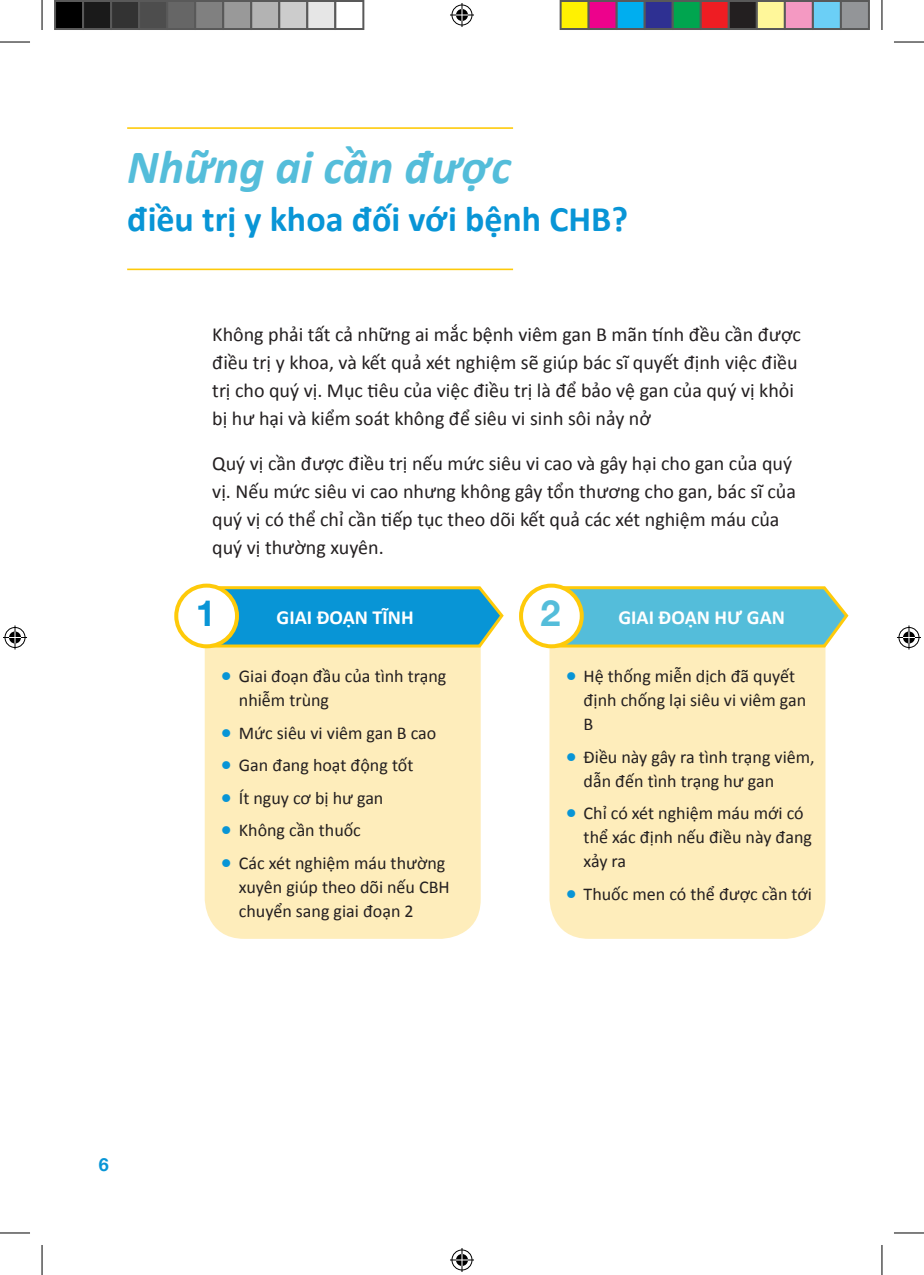
<style>
.page{position:relative;width:924px;height:1275px;background:#fff}
.page>*{position:absolute;margin:0;border:0;box-sizing:border-box;transform-origin:0 0}
.body_copy{font:italic 700 48px "Calibri";color:#54bdda}
.body_copy-2{font:700 36px "Calibri";color:#0895d6}
.body_copy-3{font:700 36px "Helvetica Neue";color:#0895d6}
.body_copy-4{font:700 36px "Helvetica Neue";color:#54bdda}
.body_copy-5{font:20px/28px "Calibri";color:#231f20}
._5__Box_copy_BLACK_t{font:700 20px "Calibri";color:#fff}
.t1{font:18px/24px "Calibri";color:#231f20}
.t2{font:700 18px "Helvetica Neue";color:#0895d6}
.s1{font-family:"Helvetica Rounded LT Std";font-weight:700;font-size:22px;color:#0895d6}
</style>
<div class="page">
<hr style="left:127px;top:127px;width:386px;height:2px;background:#feca0a">
<hr style="left:127px;top:268px;width:386px;height:2px;background:#feca0a">
<div style="left:205px;top:649px;width:275px;height:290px;background:#feedbb"></div>
<svg style="left:200px;top:586px;width:304px;height:63px;background:#34a1c1"></svg>
<div style="left:176px;top:585px;width:61px;height:61px;background:#fff;border-radius:50%"></div>
<div style="left:174px;top:583px;width:65px;height:65px;border:4px solid #feca0a;border-radius:50%"></div>
<div style="left:549px;top:649px;width:276px;height:290px;background:#feedbb"></div>
<svg style="left:544px;top:584px;width:305px;height:65px;background:#77c4c6"></svg>
<div style="left:520px;top:585px;width:61px;height:61px;background:#fff;border-radius:50%"></div>
<div style="left:518px;top:583px;width:65px;height:65px;border:4px solid #feca0a;border-radius:50%"></div>
<hr style="left:0;top:42px;width:30px;height:1px;background:#000">
<hr style="left:893px;top:42px;width:30px;height:1px;background:#000">
<hr style="left:0;top:1232px;width:30px;height:1px;background:#000">
<hr style="left:893px;top:1232px;width:30px;height:1px;background:#000">
<hr style="left:42px;top:0;width:1px;height:30px;background:#000">
<hr style="left:42px;top:1245px;width:1px;height:30px;background:#000">
<hr style="left:881px;top:0;width:1px;height:30px;background:#000">
<hr style="left:881px;top:1245px;width:1px;height:30px;background:#000">
<svg style="left:450px;top:3px;width:24px;height:24px"></svg>
<svg style="left:450px;top:1248px;width:24px;height:24px"></svg>
<svg style="left:3px;top:625px;width:24px;height:24px"></svg>
<svg style="left:897px;top:625px;width:23px;height:24px"></svg>
<div style="left:55px;top:1px;width:28px;height:28px;background:#000"></div>
<div style="left:54px;top:0;width:30px;height:30px;border:2px solid #595959"></div>
<div style="left:83px;top:1px;width:28px;height:28px;background:#1a1a1a"></div>
<div style="left:82px;top:0;width:30px;height:30px;border:2px solid #595959"></div>
<div style="left:111px;top:1px;width:28px;height:28px;background:#333"></div>
<div style="left:110px;top:0;width:30px;height:30px;border:2px solid #595959"></div>
<div style="left:139px;top:1px;width:28px;height:28px;background:#4d4d4d"></div>
<div style="left:138px;top:0;width:30px;height:30px;border:2px solid #595959"></div>
<div style="left:167px;top:1px;width:28px;height:28px;background:#666"></div>
<div style="left:166px;top:0;width:30px;height:30px;border:2px solid #595959"></div>
<div style="left:195px;top:1px;width:28px;height:28px;background:#808080"></div>
<div style="left:194px;top:0;width:30px;height:30px;border:2px solid #595959"></div>
<div style="left:223px;top:1px;width:28px;height:28px;background:#999"></div>
<div style="left:222px;top:0;width:30px;height:30px;border:2px solid #595959"></div>
<div style="left:251px;top:1px;width:28px;height:28px;background:#b3b3b3"></div>
<div style="left:250px;top:0;width:30px;height:30px;border:2px solid #595959"></div>
<div style="left:279px;top:1px;width:28px;height:28px;background:#ccc"></div>
<div style="left:278px;top:0;width:30px;height:30px;border:2px solid #595959"></div>
<div style="left:307px;top:1px;width:28px;height:28px;background:#e6e6e6"></div>
<div style="left:306px;top:0;width:30px;height:30px;border:2px solid #595959"></div>
<div style="left:334px;top:0;width:30px;height:30px;border:2px solid #595959"></div>
<div style="left:560px;top:1px;width:28px;height:28px;background:#fff101"></div>
<div style="left:559px;top:0;width:30px;height:30px;border:2px solid #595959"></div>
<div style="left:588px;top:1px;width:28px;height:28px;background:#ed028c"></div>
<div style="left:587px;top:0;width:30px;height:30px;border:2px solid #595959"></div>
<div style="left:616px;top:1px;width:28px;height:28px;background:#00aeef"></div>
<div style="left:615px;top:0;width:30px;height:30px;border:2px solid #595959"></div>
<div style="left:644px;top:1px;width:28px;height:28px;background:#2e3092"></div>
<div style="left:643px;top:0;width:30px;height:30px;border:2px solid #595959"></div>
<div style="left:672px;top:1px;width:28px;height:28px;background:#00a54f"></div>
<div style="left:671px;top:0;width:30px;height:30px;border:2px solid #595959"></div>
<div style="left:700px;top:1px;width:28px;height:28px;background:#ee1d23"></div>
<div style="left:699px;top:0;width:30px;height:30px;border:2px solid #595959"></div>
<div style="left:728px;top:1px;width:28px;height:28px;background:#231f20"></div>
<div style="left:727px;top:0;width:30px;height:30px;border:2px solid #595959"></div>
<div style="left:756px;top:1px;width:28px;height:28px;background:#fff79a"></div>
<div style="left:755px;top:0;width:30px;height:30px;border:2px solid #595959"></div>
<div style="left:784px;top:1px;width:28px;height:28px;background:#f499c2"></div>
<div style="left:783px;top:0;width:30px;height:30px;border:2px solid #595959"></div>
<div style="left:812px;top:1px;width:28px;height:28px;background:#6bcff6"></div>
<div style="left:811px;top:0;width:30px;height:30px;border:2px solid #595959"></div>
<div style="left:840px;top:1px;width:28px;height:28px;background:#939598"></div>
<div style="left:839px;top:0;width:30px;height:30px;border:2px solid #595959"></div>
<p class="body_copy" style="left:127px;top:137px;width:385px">Những ai cần được</p>
<p class="body_copy-2" style="left:127px;top:196px;width:502px">điều trị y khoa đối với bệnh CHB?</p>
<p class="body_copy-5" style="left:212px;top:320px;width:590px">Không phải tất cả những ai mắc bệnh viêm gan B mãn tính đều cần được điều trị y khoa, và kết quả xét nghiệm sẽ giúp bác sĩ quyết định việc điều trị cho quý vị. Mục tiêu của việc điều trị là để bảo vệ gan của quý vị khỏi bị hư hại và kiểm soát không để siêu vi sinh sôi nảy nở</p>
<p class="body_copy-5" style="left:212px;top:449px;width:585px">Quý vị cần được điều trị nếu mức siêu vi cao và gây hại cho gan của quý vị. Nếu mức siêu vi cao nhưng không gây tổn thương cho gan, bác sĩ của quý vị có thể chỉ cần tiếp tục theo dõi kết quả các xét nghiệm máu của quý vị thường xuyên.</p>
<p class="body_copy-4" style="left:540px;top:591px;width:22px">2</p>
<p class="body_copy-3" style="left:196px;top:591px;width:22px">1</p>
<p class="_5__Box_copy_BLACK_t" style="left:618px;top:604px;width:168px">GIAI ĐOẠN HƯ GAN</p>
<p class="_5__Box_copy_BLACK_t" style="left:276px;top:604px;width:138px">GIAI ĐOẠN TĨNH</p>
<p class="t1" style="left:239px;top:664px;width:209px;text-indent:-18px"><span class="s1">•</span> Giai đoạn đầu của tình trạng nhiễm trùng</p>
<p class="t1" style="left:221px;top:721px;width:217px"><span class="s1">•</span> Mức siêu vi viêm gan B cao</p>
<p class="t1" style="left:221px;top:753px;width:194px"><span class="s1">•</span> Gan đang hoạt động tốt</p>
<p class="t1" style="left:221px;top:786px;width:164px"><span class="s1">•</span> Ít nguy cơ bị hư gan</p>
<p class="t1" style="left:221px;top:818px;width:141px"><span class="s1">•</span> Không cần thuốc</p>
<p class="t1" style="left:239px;top:851px;width:212px;text-indent:-18px"><span class="s1">•</span> Các xét nghiệm máu thường xuyên giúp theo dõi nếu CBH chuyển sang giai đoạn 2</p>
<p class="t1" style="left:583px;top:664px;width:224px;text-indent:-18px"><span class="s1">•</span> Hệ thống miễn dịch đã quyết định chống lại siêu vi viêm gan<br>B</p>
<p class="t1" style="left:583px;top:745px;width:232px;text-indent:-18px"><span class="s1">•</span> Điều này gây ra tình trạng viêm, dẫn đến tình trạng hư gan</p>
<p class="t1" style="left:583px;top:801px;width:230px;text-indent:-18px"><span class="s1">•</span> Chỉ có xét nghiệm máu mới có thể xác định nếu điều này đang xảy ra</p>
<p class="t1" style="left:565px;top:882px;width:247px"><span class="s1">•</span> Thuốc men có thể được cần tới</p>
<p class="t2" style="left:99px;top:1153px;width:12px">6</p>
</div>
